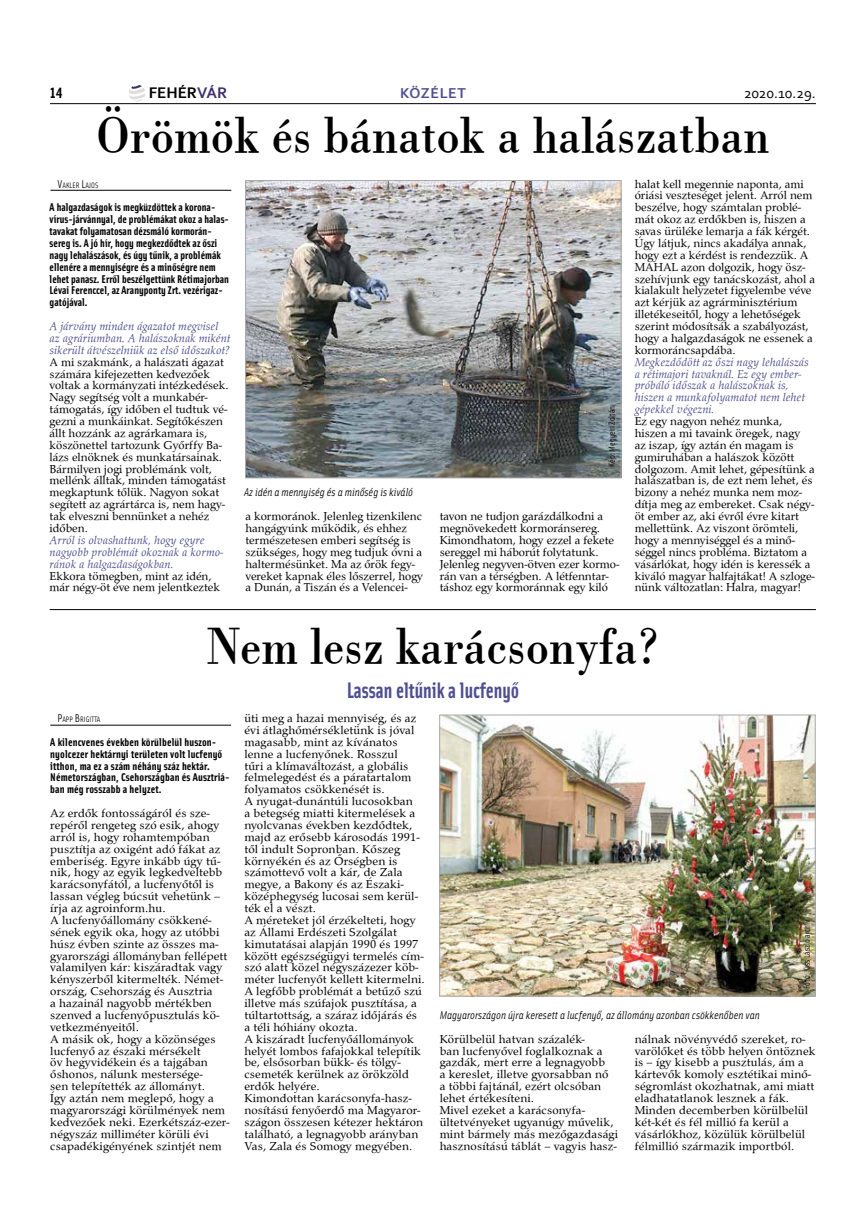
<style>
.page{position:relative;width:851px;height:1205px;background:#fff}
.page>*{position:absolute;margin:0;border:0;box-sizing:border-box;transform-origin:0 0}
.t1{font:52.5px "Bodoni PFL";color:#000;scale:.9 1}
.t2{font:700 22.5px "Solex";color:#4e4f91;scale:.9 1}
.t3{font:700 16.12px "Corbel";color:#000}
.t4{font:15px "Corbel";letter-spacing:-.02em;color:#000}
.t5{font:700 15px "Corbel";letter-spacing:.04em;color:#4e4f91}
.t6{font:700 15px "Solex";color:#000}
.t7{font:11.88px/11.9px "Palladius";letter-spacing:.01em;color:#000}
.t8{font:italic 11.88px/11.9px "Palladius";color:#4e4f91}
.t9{font:700 11.25px/11.9px "Solex";color:#000}
.t10{font:italic 11.25px "Solex";color:#000}
.t11{font:8.75px "Solex";color:#000}
.t12{font:7.88px "Solex";color:#000}
.s1{color:#3c316c}
.s2{font-size:11.25px}
</style>
<div class="page">
<hr style="left:50px;top:103px;width:765px;height:1px;background:#000">
<svg style="left:129px;top:85px;width:16px;height:16px"></svg>
<img style="left:247px;top:182px;width:372px;height:294px">
<div style="left:245px;top:180px;width:376px;height:298px;border:1px solid #a7a9ac"></div>
<hr style="left:50px;top:190px;width:181px;height:1px;background:#000">
<hr style="left:50px;top:609px;width:765px;height:1px;background:#000">
<hr style="left:50px;top:725px;width:181px;height:1px;background:#000">
<img style="left:441px;top:717px;width:372px;height:277px">
<div style="left:439px;top:715px;width:376px;height:281px;border:1px solid #a7a9ac"></div>
<h3 class="t3" style="left:149px;top:82px;width:80px">FEHÉR<span class="s1">VÁR</span></h3>
<p class="t6" style="left:50px;top:83px;width:14px">14</p>
<p class="t5" style="left:400px;top:83px;width:67px">Közélet</p>
<p class="t4" style="left:744px;top:84px;width:73px">2020.10.29.</p>
<h1 class="t1" style="left:96px;top:98px;width:749px">Örömök és bánatok a halászatban</h1>
<p class="t12" style="left:58px;top:180px;width:42px"><span class="s2">V</span>AKLER <span class="s2">L</span>AJOS</p>
<p class="t9" style="left:50px;top:201px;width:181px">A halgazdaságok is megküzdöttek a korona&shy;vírus-járvánnyal, de problémákat okoz a halas&shy;tavakat folyamatosan dézsmáló kormorán&shy;sereg is. A jó hír, hogy megkezdődtek az őszi nagy lehalászások, és úgy tűnik, a problémák ellenére a mennyiségre és a minőségre nem lehet panasz. Erről beszélgettünk Rétimajorban Lévai Ferenccel, az Aranyponty Zrt. vezérigaz&shy;gatójával.</p>
<p class="t8" style="left:50px;top:320px;width:182px">A járvány minden ágazatot megvisel az agráriumban. A halászoknak miként sikerült átvészelniük az első időszakot?</p>
<p class="t7" style="left:50px;top:356px;width:180px">A mi szakmánk, a halászati ágazat számára kifejezetten kedvezőek voltak a kormányzati intézkedések.<br>Nagy segítség volt a munkabér&shy;támogatás, így időben el tudtuk vé&shy;gezni a munkáinkat. Segítőkészen állt hozzánk az agrárkamara is, köszönettel tartozunk Győrffy Ba&shy;lázs elnöknek és munkatársainak.<br>Bármilyen jogi problémánk volt, mellénk álltak, minden támogatást megkaptunk tőlük. Nagyon sokat segített az agrártárca is, nem hagy&shy;tak elveszni bennünket a nehéz időben.</p>
<p class="t8" style="left:50px;top:534px;width:175px">Arról is olvashattunk, hogy egyre nagyobb problémát okoznak a kormo&shy;ránok a halgazdaságokban.</p>
<p class="t7" style="left:50px;top:570px;width:172px">Ekkora tömegben, mint az idén, már négy-öt éve nem jelentkeztek</p>
<p class="t10" style="left:244px;top:485px;width:170px">Az idén a mennyiség és a minőség is kiváló</p>
<p class="t11" style="left:606px;top:467px;width:62px;rotate:-90deg">Kép: Megyeri Zoltán</p>
<p class="t7" style="left:245px;top:510px;width:179px">a kormoránok. Jelenleg tizenkilenc hangágyúnk működik, és ehhez természetesen emberi segítség is szükséges, hogy meg tudjuk óvni a haltermésünket. Ma az őrök fegy&shy;vereket kapnak éles lőszerrel, hogy a Dunán, a Tiszán és a Velencei-</p>
<p class="t7" style="left:439px;top:510px;width:181px">tavon ne tudjon garázdálkodni a megnövekedett kormoránsereg.<br>Kimondhatom, hogy ezzel a fekete sereggel mi háborút folytatunk.<br>Jelenleg negyven-ötven ezer kormo&shy;rán van a térségben. A létfenntar&shy;táshoz egy kormoránnak egy kiló</p>
<p class="t7" style="left:634px;top:178px;width:182px">halat kell megennie naponta, ami óriási veszteséget jelent. Arról nem beszélve, hogy számtalan problé&shy;mát okoz az erdőkben is, hiszen a savas ürüléke lemarja a fák kérgét.<br>Úgy látjuk, nincs akadálya annak, hogy ezt a kérdést is rendezzük. A MAHAL azon dolgozik, hogy ös - szehívjunk egy tanácskozást, ahol a kialakult helyzetet figyelembe véve azt kérjük az agrárminisztérium illetékeseitől, hogy a lehetőségek szerint módosítsák a szabályozást, hogy a halgazdaságok ne essenek a kormoráncsapdába.</p>
<p class="t8" style="left:634px;top:356px;width:175px">Megkezdődött az őszi nagy lehalászás a rétimajori tavaknál. Ez egy ember&shy;próbáló időszak a halászoknak is, hiszen a munkafolyamatot nem lehet gépekkel végezni.</p>
<p class="t7" style="left:634px;top:415px;width:182px">Ez egy nagyon nehéz munka, hiszen a mi tavaink öregek, nagy<br>az iszap, így aztán én magam is gumiruhában a halászok között dolgozom. Amit lehet, gépesítünk a halászatban is, de ezt nem lehet, és bizony a nehéz munka nem moz&shy;dítja meg az embereket. Csak négy&shy;öt ember az, aki évről évre kitart mellettünk. Az viszont örömteli, hogy a mennyiséggel és a minő&shy;séggel nincs probléma. Biztatom a vásárlókat, hogy idén is keressék a kiváló magyar halfajtákat! A szloge&shy;nünk változatlan: Halra, magyar!</p>
<h1 class="t1" style="left:207px;top:609px;width:503px">Nem lesz karácsonyfa?</h1>
<p class="t12" style="left:57px;top:714px;width:45px"><span class="s2">P</span>APP <span class="s2">B</span>RIGITTA</p>
<p class="t9" style="left:50px;top:735px;width:181px">A kilencvenes években körülbelül huszon&shy;nyolcezer hektárnyi területen volt lucfenyő itthon, ma ez a szám néhány száz hektár.<br>Németországban, Csehországban és Ausztriá&shy;ban még rosszabb a helyzet.</p>
<p class="t7" style="left:50px;top:807px;width:181px">Az erdők fontosságáról és sze&shy;repéről rengeteg szó esik, ahogy arról is, hogy rohamtempóban pusztítja az oxigént adó fákat az emberiség. Egyre inkább úgy tű&shy;nik, hogy az egyik legkedveltebb karácsonyfától, a lucfenyőtől is lassan végleg búcsút vehetünk – írja az agroinform.hu.<br>A lucfenyőállomány csökkené&shy;sének egyik oka, hogy az utóbbi húsz évben szinte az összes ma&shy;gyarországi állományban fellépett valamilyen kár: kiszáradtak vagy kényszerből kitermelték. Német&shy;ország, Csehország és Ausztria<br>a hazainál nagyobb mértékben szenved a lucfenyőpusztulás kö&shy;vetkezményeitől.<br>A másik ok, hogy a közönséges lucfenyő az északi mérsékelt<br>öv hegyvidékein és a tajgában őshonos, nálunk mestersége-<br>sen telepítették az állományt.<br>Így aztán nem meglepő, hogy a magyarországi körülmények nem kedvezőek neki. Ezerkétszáz-ezer&shy;négyszáz milliméter körüli évi csapadékigényének szintjét nem</p>
<h2 class="t2" style="left:346px;top:676px;width:193px">Lassan eltűnik a lucfenyő</h2>
<p class="t7" style="left:244px;top:712px;width:182px">üti meg a hazai mennyiség, és az évi átlaghőmérsékletünk is jóval magasabb, mint az kívánatos lenne a lucfenyőnek. Rosszul<br>tűri a klímaváltozást, a globális felmelegedést és a páratartalom folyamatos csökkenését is.<br>A nyugat-dunántúli lucosokban<br>a betegség miatti kitermelések a nyolcvanas években kezdődtek, majd az erősebb károsodás 1991- től indult Sopronban. Kőszeg környékén és az Őrségben is számottevő volt a kár, de Zala megye, a Bakony és az Északi&shy;középhegység lucosai sem kerül&shy;ték el a vészt.<br>A méreteket jól érzékelteti, hogy az Állami Erdészeti Szolgálat kimutatásai alapján 1990 és 1997 között egészségügyi termelés cím&shy;szó alatt közel négyszázezer köb&shy;méter lucfenyőt kellett kitermelni.<br>A legfőbb problémát a betűző szú illetve más szúfajok pusztítása, a túltartottság, a száraz időjárás és a téli hóhiány okozta.<br>A kiszáradt lucfenyőállományok helyét lombos fafajokkal telepítik be, elsősorban bükk- és tölgy&shy;csemeték kerülnek az örökzöld erdők helyére.<br>Kimondottan karácsonyfa-hasz&shy;nosítású fenyőerdő ma Magyaror&shy;szágon összesen kétezer hektáron található, a legnagyobb arányban<br>Vas, Zala és Somogy megyében.</p>
<p class="t10" style="left:440px;top:1008px;width:321px">Magyarországon újra keresett a lucfenyő, az állomány azonban csökkenőben van</p>
<p class="t11" style="left:801px;top:989px;width:71px;rotate:-90deg">Fotó: Kiss László archív</p>
<p class="t7" style="left:439px;top:1033px;width:180px">Körülbelül hatvan százalék-<br>ban lucfenyővel foglalkoznak a gazdák, mert erre a legnagyobb<br>a kereslet, illetve gyorsabban nő<br>a többi fajtánál, ezért olcsóban lehet értékesíteni.<br>Mivel ezeket a karácsonyfa&shy;ültetvényeket ugyanúgy művelik, mint bármely más mezőgazdasági hasznosítású táblát – vagyis hasz-</p>
<p class="t7" style="left:634px;top:1033px;width:182px">nálnak növényvédő szereket, ro&shy;varölőket és több helyen öntöznek is – így kisebb a pusztulás, ám a kártevők komoly esztétikai minő&shy;ségromlást okozhatnak, ami miatt eladhatatlanok lesznek a fák.<br>Minden decemberben körülbelül két-két és fél millió fa kerül a vásárlókhoz, közülük körülbelül félmillió származik importból.</p>
</div>
